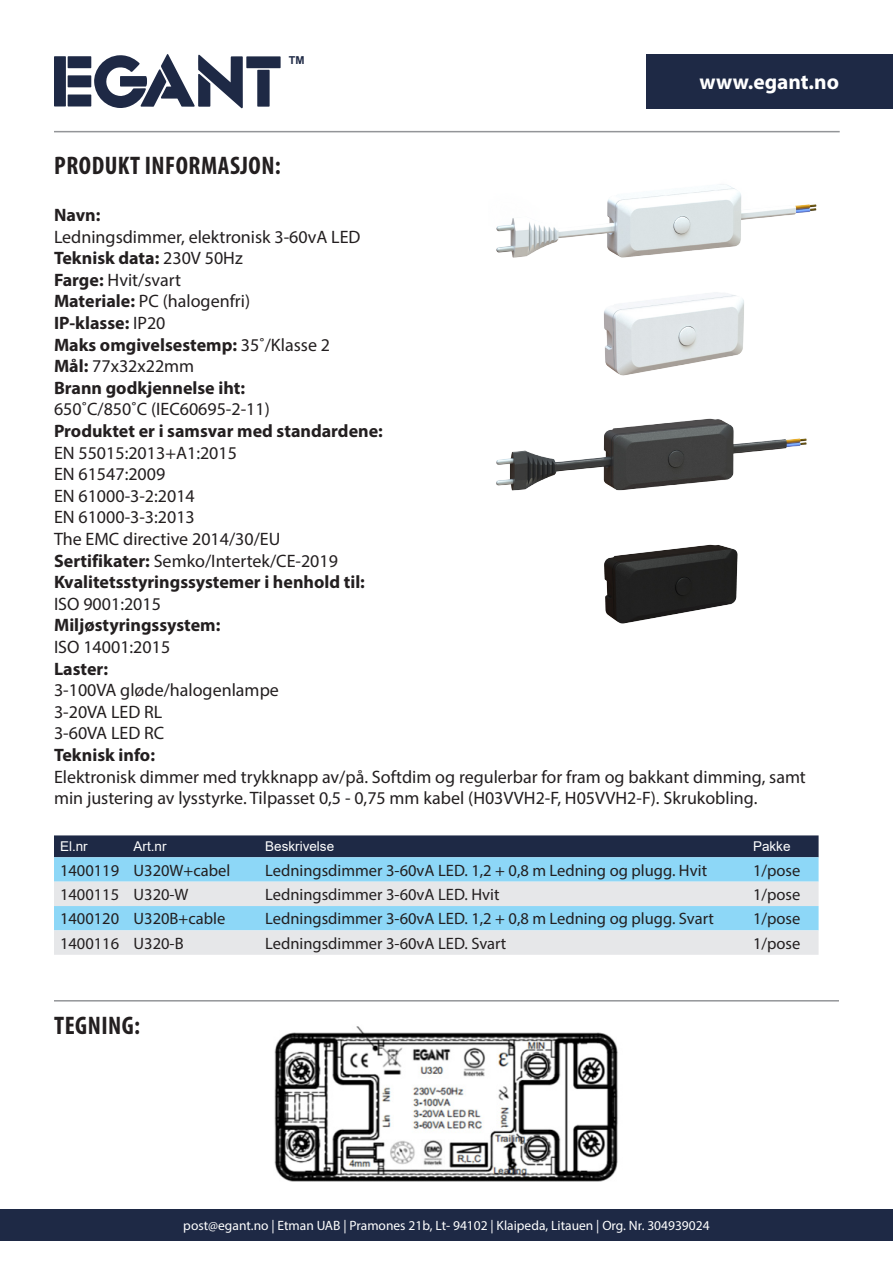
<style>
.page{position:relative;width:893px;height:1263px;background:#fff}
.page>*{position:absolute;margin:0;border:0;box-sizing:border-box;transform-origin:0 0}
.t1{font:700 condensed 25.5px "Myriad Pro";letter-spacing:.02em;color:#231f20}
.t2{font:700 21.3px "Myriad Pro";color:#fff}
.t3{font:18px/21.6px "Myriad Pro";color:#231f20}
.t4{font:700 18px "Myriad Pro";color:#231f20}
.t5{font:16.5px "Myriad Pro";color:#231f20}
.t6{font:13.5px "Myriad Pro";color:#fff}
.Text_box{font:13.5px "Arial";color:#fff}
.t7{font:700 10.95px "Arial";color:#1e2945}
.s1{font-weight:400}
.s2{font-weight:700}
</style>
<div class="page">
<hr style="left:54px;top:131px;width:786px;height:1px;background:#939598">
<div style="left:54px;top:56px;width:12px;height:50px;background:#1e2945"></div>
<div style="left:68px;top:56px;width:23px;height:12px;background:#1e2945"></div>
<div style="left:68px;top:75px;width:23px;height:12px;background:#1e2945"></div>
<div style="left:68px;top:95px;width:23px;height:11px;background:#1e2945"></div>
<svg style="left:94px;top:54px;width:149px;height:54px"></svg>
<div style="left:246px;top:56px;width:35px;height:12px;background:#1e2945"></div>
<div style="left:257px;top:70px;width:13px;height:37px;background:#1e2945"></div>
<div style="left:0;top:1209px;width:893px;height:32px;background:#1e2945"></div>
<div style="left:646px;top:54px;width:247px;height:54px;background:#1e2945"></div>
<div style="left:54px;top:835px;width:765px;height:22px;background:#1e2945"></div>
<svg style="left:54px;top:857px;width:765px;height:25px;background:#8fd7f6"></svg>
<svg style="left:54px;top:882px;width:765px;height:73px;background:#c8e1ed"></svg>
<hr style="left:54px;top:1000px;width:785px;height:1px;background:#939598">
<img style="left:604px;top:292px;width:140px;height:84px">
<img style="left:496px;top:184px;width:321px;height:74px">
<img style="left:604px;top:544px;width:134px;height:80px">
<img style="left:496px;top:418px;width:311px;height:73px">
<img style="left:274px;top:1026px;width:344px;height:156px">
<p class="t7" style="left:289px;top:53px;width:17px">TM</p>
<p class="t2" style="left:699px;top:68px;width:141px">www.egant.no</p>
<p class="t1" style="left:54px;top:150px;width:228px">PRODUKT INFORMASJON:</p>
<p class="t4" style="left:54px;top:203px;width:48px">Navn:</p>
<p class="t3" style="left:54px;top:225px;width:308px">Ledningsdimmer, elektronisk 3-60vA LED</p>
<p class="t4" style="left:54px;top:246px;width:190px">Teknisk data: <span class="s1">230V 50Hz</span></p>
<p class="t3" style="left:54px;top:269px;width:129px"><span class="s2">Farge:</span> Hvit/svart</p>
<p class="t3" style="left:54px;top:290px;width:198px"><span class="s2">Materiale:</span> PC (halogenfri)</p>
<p class="t4" style="left:54px;top:311px;width:113px">IP-klasse: <span class="s1">IP20</span></p>
<p class="t4" style="left:54px;top:333px;width:278px">Maks omgivelsestemp: <span class="s1">35˚/Klasse 2</span></p>
<p class="t3" style="left:54px;top:355px;width:142px"><span class="s2">Mål:</span> 77x32x22mm</p>
<p class="t4" style="left:54px;top:376px;width:193px">Brann godkjennelse iht:</p>
<p class="t3" style="left:54px;top:398px;width:217px">650˚C/850˚C (IEC60695-2-11)</p>
<p class="t4" style="left:54px;top:419px;width:330px">Produktet er i samsvar med standardene:</p>
<p class="t3" style="left:54px;top:441px;width:184px">EN 55015:2013+A1:2015</p>
<p class="t3" style="left:54px;top:463px;width:113px">EN 61547:2009</p>
<p class="t3" style="left:54px;top:485px;width:142px">EN 61000-3-2:2014</p>
<p class="t3" style="left:54px;top:506px;width:142px">EN 61000-3-3:2013</p>
<p class="t3" style="left:54px;top:528px;width:228px">The EMC directive 2014/30/EU</p>
<p class="t3" style="left:54px;top:549px;width:286px"><span class="s2">Sertifikater:</span> Semko/Intertek/CE-2019</p>
<p class="t4" style="left:54px;top:570px;width:312px">Kvalitetsstyringssystemer i henhold til:</p>
<p class="t3" style="left:54px;top:593px;width:108px">ISO 9001:2015</p>
<p class="t4" style="left:54px;top:614px;width:168px">Miljøstyringssystem:</p>
<p class="t3" style="left:54px;top:636px;width:118px">ISO 14001:2015</p>
<p class="t4" style="left:54px;top:657px;width:56px">Laster:</p>
<p class="t3" style="left:54px;top:679px;width:226px">3-100VA gløde/halogenlampe</p>
<p class="t3" style="left:54px;top:701px;width:110px">3-20VA LED RL</p>
<p class="t3" style="left:54px;top:722px;width:112px">3-60VA LED RC</p>
<p class="t4" style="left:54px;top:743px;width:103px">Teknisk info:</p>
<p class="t3" style="left:54px;top:765px;width:753px">Elektronisk dimmer med trykknapp av/på. Softdim og regulerbar for fram og bakkant dimming, samt min justering av lysstyrke. Tilpasset 0,5 - 0,75 mm kabel (H03VVH2-F, H05VVH2-F). Skrukobling.</p>
<p class="Text_box" style="left:60px;top:837px;width:29px">El.nr</p>
<p class="Text_box" style="left:134px;top:837px;width:35px">Art.nr</p>
<p class="Text_box" style="left:265px;top:837px;width:71px">Beskrivelse</p>
<p class="Text_box" style="left:753px;top:837px;width:39px">Pakke</p>
<p class="t5" style="left:60px;top:860px;width:61px">1400119</p>
<p class="t5" style="left:134px;top:860px;width:98px">U320W+cabel</p>
<p class="t5" style="left:265px;top:860px;width:443px">Ledningsdimmer 3-60vA LED. 1,2 + 0,8 m Ledning og plugg. Hvit</p>
<p class="t5" style="left:753px;top:860px;width:49px">1/pose</p>
<p class="t5" style="left:60px;top:884px;width:61px">1400115</p>
<p class="t5" style="left:134px;top:884px;width:56px">U320-W</p>
<p class="t5" style="left:265px;top:884px;width:236px">Ledningsdimmer 3-60vA LED. Hvit</p>
<p class="t5" style="left:753px;top:884px;width:49px">1/pose</p>
<p class="t5" style="left:60px;top:909px;width:61px">1400120</p>
<p class="t5" style="left:134px;top:909px;width:93px">U320B+cable</p>
<p class="t5" style="left:265px;top:909px;width:450px">Ledningsdimmer 3-60vA LED. 1,2 + 0,8 m Ledning og plugg. Svart</p>
<p class="t5" style="left:753px;top:909px;width:49px">1/pose</p>
<p class="t5" style="left:60px;top:933px;width:61px">1400116</p>
<p class="t5" style="left:134px;top:933px;width:52px">U320-B</p>
<p class="t5" style="left:265px;top:933px;width:243px">Ledningsdimmer 3-60vA LED. Svart</p>
<p class="t5" style="left:753px;top:933px;width:49px">1/pose</p>
<p class="t1" style="left:54px;top:1010px;width:87px">TEGNING:</p>
<p class="t6" style="left:183px;top:1217px;width:528px">post@egant.no | Etman UAB | Pramones 21b, Lt- 94102 | Klaipeda, Litauen | Org. Nr. 304939024</p>
</div>
